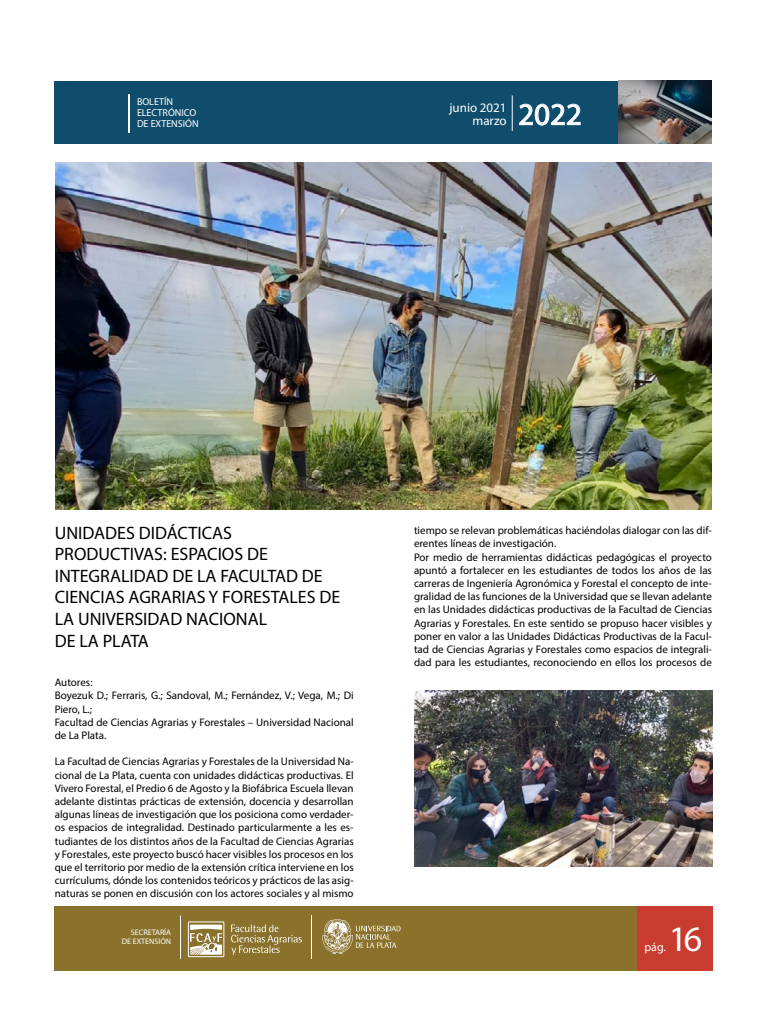
<style>
.page{position:relative;width:768px;height:1024px;background:#fff}
.page>*{position:absolute;margin:0;border:0;box-sizing:border-box;transform-origin:0 0}
.t1{font:36px "Myriad Pro";color:#fff}
.t2{font:31px "Myriad Pro";color:#fff}
.t3{font:18px/21.6px "Myriad Pro";color:#000}
.t4{font:13px/13px "Myriad Pro";color:#fff;text-align:right}
.t5{font:12px "Myriad Pro";color:#fff}
.t6{font:11px/13.2px "Myriad Pro";color:#000}
.t7{font:10.1px/11px "Myriad Pro";color:#fff}
.t8{font:8px/9.6px "Myriad Pro";color:#fff;text-align:right}
</style>
<div class="page">
<div style="left:54px;top:906px;width:658px;height:65px;background:#8a712c"></div>
<div style="left:637px;top:906px;width:76px;height:65px;background:#c83c2f"></div>
<svg style="left:322px;top:919px;width:79px;height:35px"></svg>
<hr style="left:311px;top:915px;width:1px;height:44px;background:#fff">
<svg style="left:231px;top:925px;width:71px;height:30px"></svg>
<svg style="left:190px;top:925px;width:32px;height:33px"></svg>
<div style="left:188px;top:922px;width:36px;height:35px;border:1px solid #fff"></div>
<hr style="left:180px;top:916px;width:1px;height:43px;background:#fff">
<div style="left:54px;top:81px;width:658px;height:62px;background:#104d6c"></div>
<hr style="left:128px;top:94px;width:2px;height:39px;background:#fff">
<hr style="left:512px;top:95px;width:1px;height:36px;background:#fff">
<img style="left:618px;top:81px;width:94px;height:62px">
<svg style="left:519px;top:103px;width:62px;height:23px"></svg>
<img style="left:55px;top:163px;width:657px;height:346px">
<img style="left:414px;top:691px;width:299px;height:176px">
<p class="t7" style="left:137px;top:96px;width:63px">BOLETÍN<br>ELECTRÓNICO<br>DE EXTENSIÓN</p>
<p class="t4" style="left:449px;top:101px;width:59px">junio 2021 marzo</p>
<h2 class="t2" style="left:518px;top:95px;width:65px">2022</h2>
<h3 class="t3" style="left:55px;top:521px;width:287px">UNIDADES DIDÁCTICAS<br>PRODUCTIVAS: ESPACIOS DE<br>INTEGRALIDAD DE LA FACULTAD DE<br>CIENCIAS AGRARIAS Y FORESTALES DE<br>LA UNIVERSIDAD NACIONAL<br>DE LA PLATA</h3>
<p class="t6" style="left:55px;top:676px;width:301px">Autores:<br>Boyezuk D.; Ferraris, G.; Sandoval, M.; Fernández, V.; Vega, M.; Di Piero, L.;<br>Facultad de Ciencias Agrarias y Forestales – Universidad Nacional de La Plata.</p>
<p class="t6" style="left:55px;top:755px;width:301px;text-align:justify">La Facultad de Ciencias Agrarias y Forestales de la Universidad Na&shy;cional de La Plata, cuenta con unidades didácticas productivas. El Vivero Forestal, el Predio 6 de Agosto y la Biofábrica Escuela llevan adelante distintas prácticas de extensión, docencia y desarrollan algunas líneas de investigación que los posiciona como verdader&shy;os espacios de integralidad. Destinado particularmente a les es&shy;tudiantes de los distintos años de la Facultad de Ciencias Agrarias y Forestales, este proyecto buscó hacer visibles los procesos en los que el territorio por medio de la extensión crítica interviene en los currículums, dónde los contenidos teóricos y prácticos de las asig&shy;naturas se ponen en discusión con los actores sociales y al mismo</p>
<p class="t8" style="left:122px;top:927px;width:51px">SECRETARÍA<br>DE EXTENSIÓN</p>
<p class="t6" style="left:414px;top:524px;width:300px">tiempo se relevan problemáticas haciéndolas dialogar con las dif&shy;erentes líneas de investigación.<br>Por medio de herramientas didácticas pedagógicas el proyecto apuntó a fortalecer en les estudiantes de todos los años de las carreras de Ingeniería Agronómica y Forestal el concepto de inte&shy;gralidad de las funciones de la Universidad que se llevan adelante en las Unidades didácticas productivas de la Facultad de Ciencias Agrarias y Forestales. En este sentido se propuso hacer visibles y poner en valor a las Unidades Didácticas Productivas de la Facul&shy;tad de Ciencias Agrarias y Forestales como espacios de integrali&shy;dad para les estudiantes, reconociendo en ellos los procesos de</p>
<h1 class="t1" style="left:669px;top:917px;width:35px">16</h1>
<p class="t5" style="left:644px;top:940px;width:23px">pág.</p>
</div>
